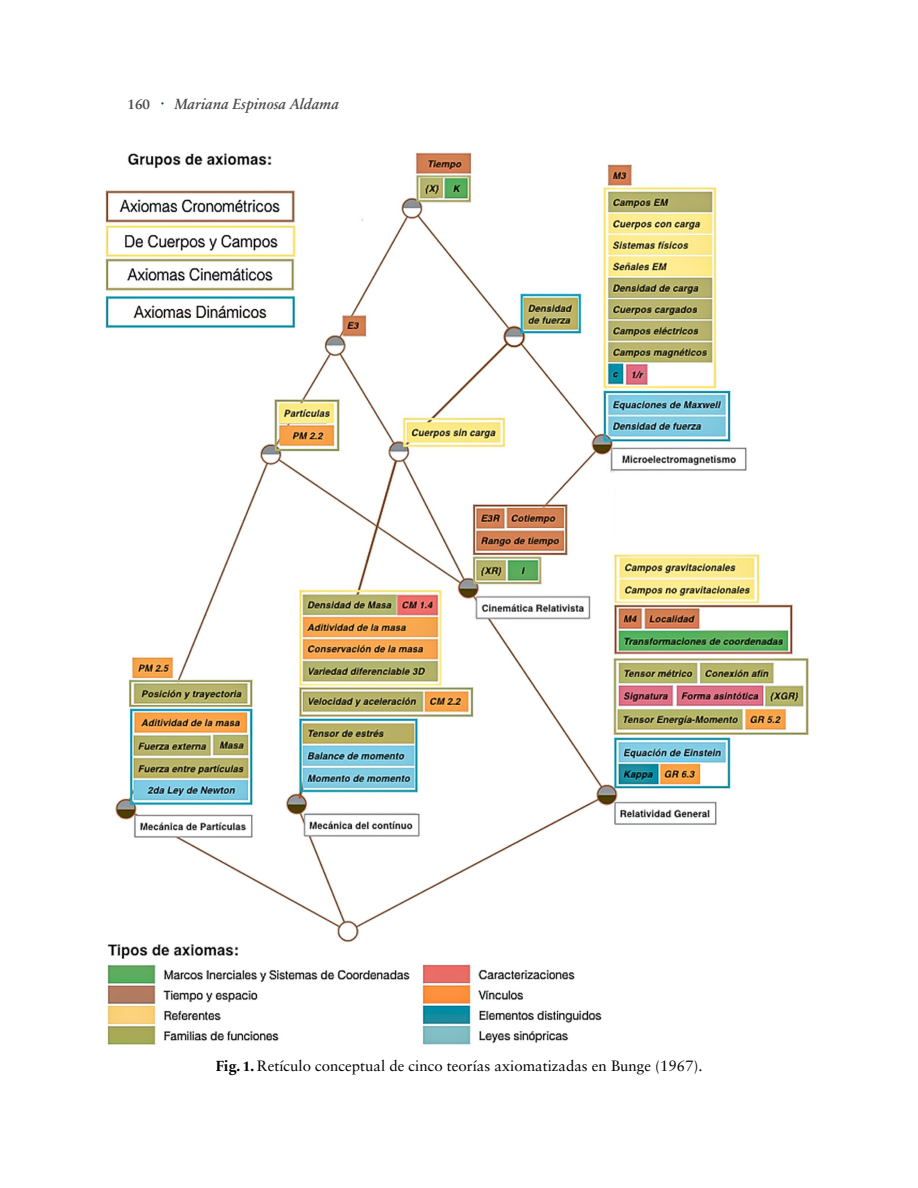
<style>
.page{position:relative;width:918px;height:1188px;background:#fff}
.page>*{position:absolute;margin:0;border:0;box-sizing:border-box;transform-origin:0 0}
.t1{font:15px "Sabon LT Std";color:#000}
.t2{font:italic 600 15px "Sabon Next LT Pro";color:#4a4a49}
.t3{font:600 15px "Sabon Next LT Pro";color:#4a4a49}
.s1{font-family:"Sabon Next LT Pro";font-weight:700}
</style>
<div class="page">
<img style="left:105px;top:152px;width:704px;height:893px">
<p class="t3" style="left:128px;top:92px;width:24px">160</p>
<p class="t2" style="left:175px;top:92px;width:166px">Mariana Espinosa Aldama</p>
<p class="t1" style="left:216px;top:1057px;width:489px"><span class="s1">Fig. 1.</span> Retículo conceptual de cinco teorías axiomatizadas en Bunge (1967).</p>
</div>
